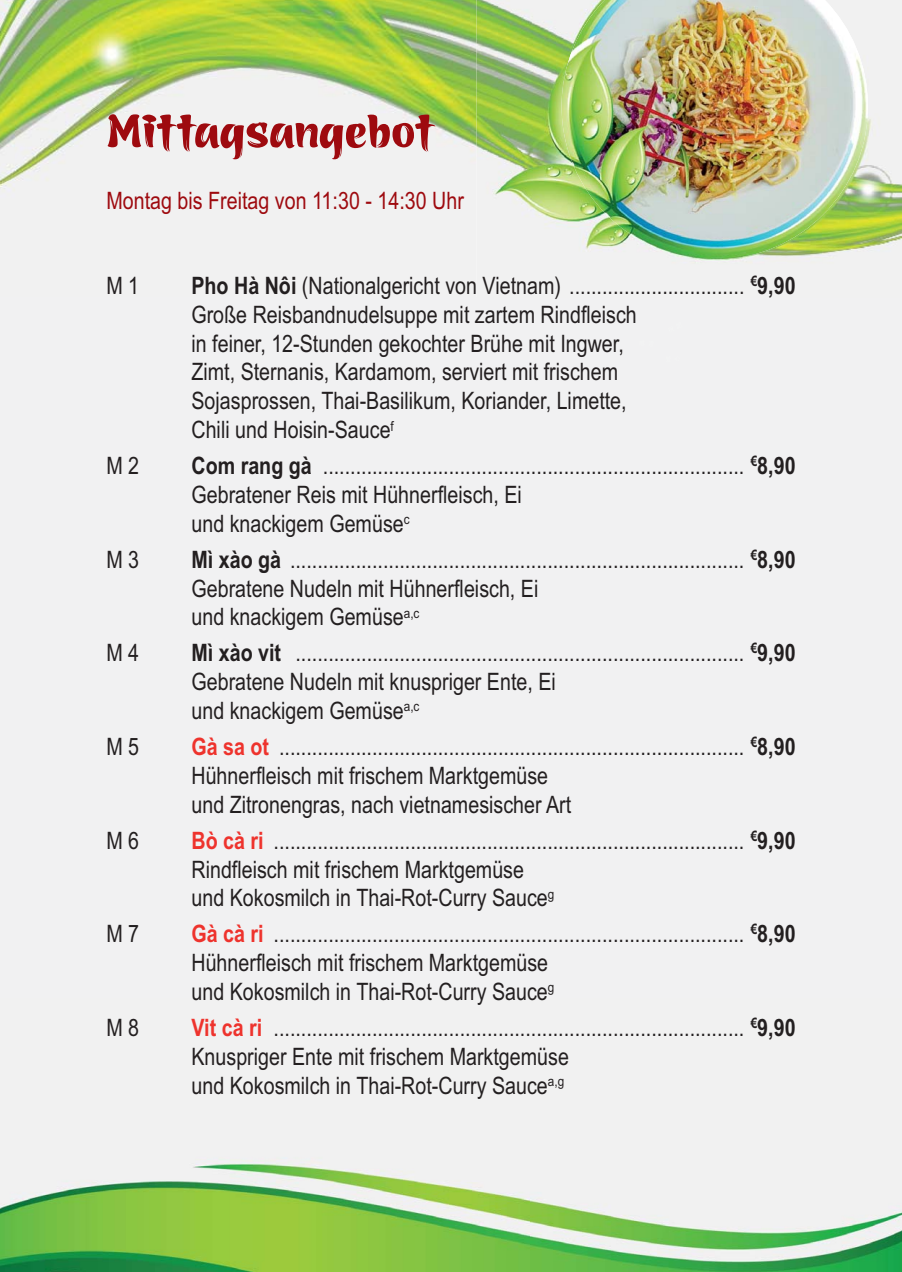
<style>
.page{position:relative;width:902px;height:1272px;background:#fff}
.page>*{position:absolute;margin:0;border:0;box-sizing:border-box;transform-origin:0 0}
.t1{font:52.5px "Azuki";color:#9e0a0f}
.t2{font:24px/28.8px "Arial Narrow";color:#231f20}
.t3{font:24px "Arial Narrow";color:#9e0a0f}
.t4{font:22.8px "Arial Narrow";color:#231f20;scale:1.05 1}
.s1{font-weight:700;font-size:24px}
.s2{font-size:24px}
.s3{font-weight:700;font-size:24px;color:#ee332d}
</style>
<div class="page">
<div style="left:0;top:0;width:901px;height:998px;background:#f1f1f2"></div>
<img style="left:0;top:0;width:604px;height:297px">
<img style="left:0;top:998px;width:901px;height:273px">
<div style="left:476px;top:297px;width:425px;height:86px;background:#f1f1f2"></div>
<img style="left:561px;top:0;width:306px;height:259px">
<h1 class="t1" style="left:106px;top:114px;width:329px">Mittagsangebot</h1>
<p class="t3" style="left:106px;top:192px;width:359px">Montag bis Freitag von 11:30 - 14:30 Uhr</p>
<p class="t2" style="left:106px;top:273px;width:34px">M 1</p>
<p class="t4" style="left:191px;top:278px;width:577px"><span class="s1">Pho Hà Nôi</span> <span class="s2">(Nationalgericht von Vietnam)</span> ................................ <sup>€</sup><span class="s1">9,90</span></p>
<p class="t2" style="left:191px;top:302px;width:447px">Große Reisbandnudelsuppe mit zartem Rindfleisch in feiner, 12-Stunden gekochter Brühe mit Ingwer, Zimt, Sternanis, Kardamom, serviert mit frischem Sojasprossen, Thai-Basilikum, Koriander, Limette, Chili und Hoisin-Sauce<sup>f</sup></p>
<p class="t2" style="left:106px;top:453px;width:34px">M 2</p>
<p class="t4" style="left:191px;top:458px;width:577px"><span class="s1">Com rang gà</span> ............................................................................. <sup>€</sup><span class="s1">8,90</span></p>
<p class="t2" style="left:191px;top:482px;width:332px">Gebratener Reis mit Hühnerfleisch, Ei und knackigem Gemüse<sup>c</sup></p>
<p class="t2" style="left:106px;top:547px;width:34px">M 3</p>
<p class="t4" style="left:191px;top:551px;width:577px"><span class="s1">Mì xào gà</span> ................................................................................... <sup>€</sup><span class="s1">8,90</span></p>
<p class="t2" style="left:191px;top:576px;width:348px">Gebratene Nudeln mit Hühnerfleisch, Ei und knackigem Gemüse<sup>a,c</sup></p>
<p class="t2" style="left:106px;top:641px;width:34px">M 4</p>
<p class="t4" style="left:191px;top:645px;width:577px"><span class="s1">Mì xào vit</span> .................................................................................. <sup>€</sup><span class="s1">9,90</span></p>
<p class="t2" style="left:191px;top:669px;width:366px">Gebratene Nudeln mit knuspriger Ente, Ei und knackigem Gemüse<sup>a,c</sup></p>
<p class="t2" style="left:106px;top:734px;width:34px">M 5</p>
<p class="t4" style="left:191px;top:738px;width:577px"><span class="s3">Gà sa ot</span> ..................................................................................... <sup>€</sup><span class="s1">8,90</span></p>
<p class="t2" style="left:191px;top:763px;width:381px">Hühnerfleisch mit frischem Marktgemüse und Zitronengras, nach vietnamesischer Art</p>
<p class="t2" style="left:106px;top:828px;width:34px">M 6</p>
<p class="t4" style="left:191px;top:832px;width:577px"><span class="s3">Bò cà ri</span> ...................................................................................... <sup>€</sup><span class="s1">9,90</span></p>
<p class="t2" style="left:191px;top:857px;width:364px">Rindfleisch mit frischem Marktgemüse und Kokosmilch in Thai-Rot-Curry Sauce<sup>g</sup></p>
<p class="t2" style="left:106px;top:921px;width:34px">M 7</p>
<p class="t4" style="left:191px;top:926px;width:577px"><span class="s3">Gà cà ri</span> ...................................................................................... <sup>€</sup><span class="s1">8,90</span></p>
<p class="t2" style="left:191px;top:950px;width:364px">Hühnerfleisch mit frischem Marktgemüse und Kokosmilch in Thai-Rot-Curry Sauce<sup>g</sup></p>
<p class="t2" style="left:106px;top:1015px;width:34px">M 8</p>
<p class="t4" style="left:191px;top:1019px;width:577px"><span class="s3">Vit cà ri</span> ...................................................................................... <sup>€</sup><span class="s1">9,90</span></p>
<p class="t2" style="left:191px;top:1044px;width:379px">Knuspriger Ente mit frischem Marktgemüse und Kokosmilch in Thai-Rot-Curry Sauce<sup>a,g</sup></p>
</div>
